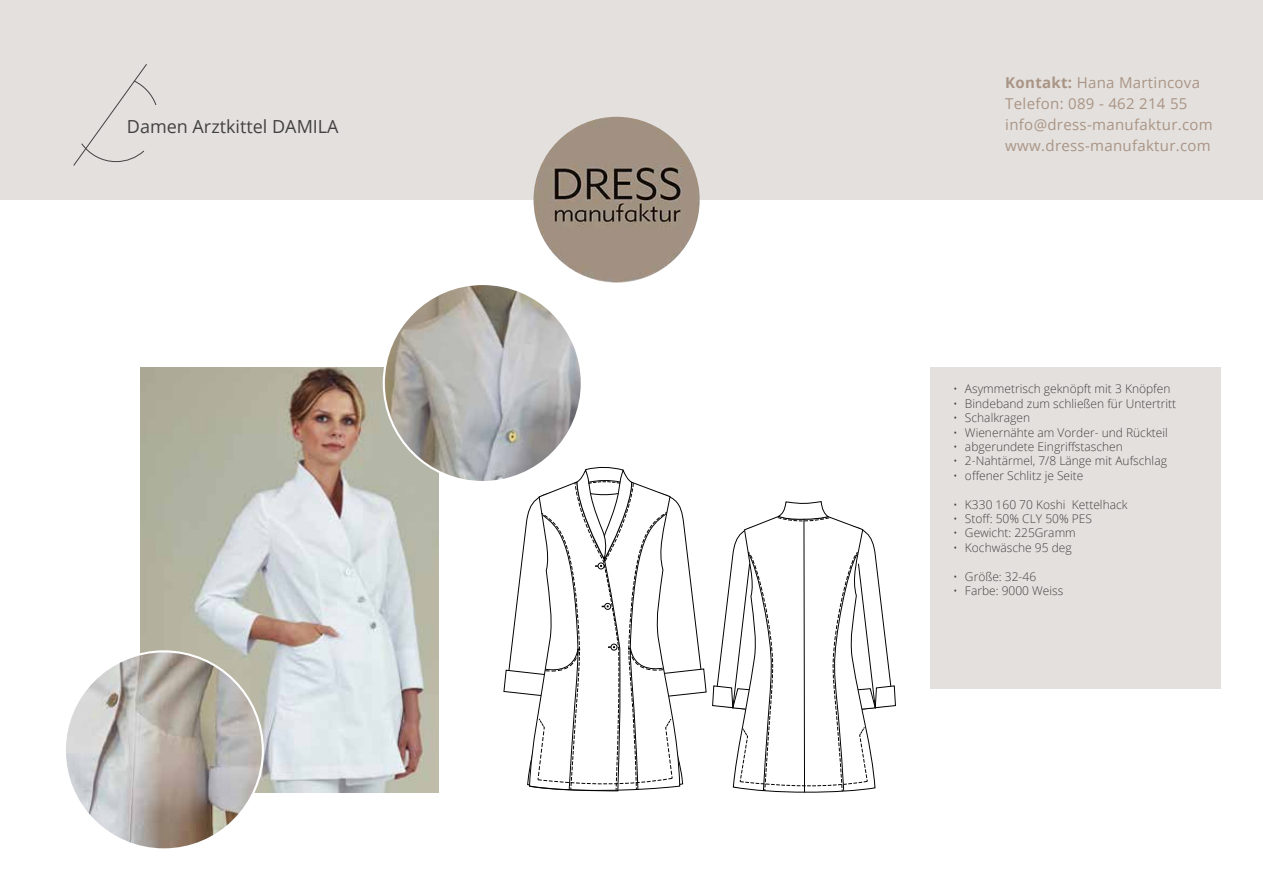
<style>
.page{position:relative;width:1263px;height:893px;background:#fff}
.page>*{position:absolute;margin:0;border:0;box-sizing:border-box;transform-origin:0 0}
.t1{font:18px "Open Sans";color:#424242}
.t2{font:15px/21px "Open Sans";letter-spacing:.02em;color:#a99586}
.t3{font:300 12px "Open Sans";color:#424242}
.s1{font-weight:700}
</style>
<div class="page">
<div style="left:0;top:0;width:1263px;height:200px;background:#e4e0dd"></div>
<img style="left:533px;top:117px;width:167px;height:166px;border-radius:81px">
<svg style="left:73px;top:64px;width:84px;height:102px"></svg>
<img style="left:140px;top:367px;width:298px;height:426px">
<img style="left:384px;top:286px;width:196px;height:196px">
<img style="left:65px;top:651px;width:198px;height:198px;border-radius:99px">
<div style="left:930px;top:367px;width:290px;height:322px;background:#e4e0dd"></div>
<svg style="left:503px;top:466px;width:393px;height:327px"></svg>
<h1 class="t1" style="left:127px;top:114px;width:213px">Damen Arztkittel DAMILA</h1>
<p class="t2" style="left:1005px;top:71px;width:209px"><span class="s1">Kontakt:</span> Hana Martincova<br>Telefon: 089 - 462 214 55 info@dress-manufaktur.com www.dress-manufaktur.com</p>
<p class="t3" style="left:953px;top:381px;width:219px">• Asymmetrisch geknöpft mit 3 Knöpfen</p>
<p class="t3" style="left:953px;top:395px;width:225px">• Bindeband zum schließen für Untertritt</p>
<p class="t3" style="left:953px;top:410px;width:79px">• Schalkragen</p>
<p class="t3" style="left:953px;top:424px;width:216px">• Wienernähte am Vorder- und Rückteil</p>
<p class="t3" style="left:953px;top:438px;width:171px">• abgerundete Eingriffstaschen</p>
<p class="t3" style="left:953px;top:453px;width:215px">• 2-Nahtärmel, 7/8 Länge mit Aufschlag</p>
<p class="t3" style="left:953px;top:467px;width:132px">• offener Schlitz je Seite</p>
<p class="t3" style="left:953px;top:496px;width:176px">• K330 160 70 Koshi Kettelhack</p>
<p class="t3" style="left:953px;top:510px;width:140px">• Stoff: 50% CLY 50% PES</p>
<p class="t3" style="left:953px;top:525px;width:124px">• Gewicht: 225Gramm</p>
<p class="t3" style="left:953px;top:539px;width:120px">• Kochwäsche 95 deg</p>
<p class="t3" style="left:953px;top:568px;width:85px">• Größe: 32-46</p>
<p class="t3" style="left:953px;top:582px;width:112px">• Farbe: 9000 Weiss</p>
</div>
